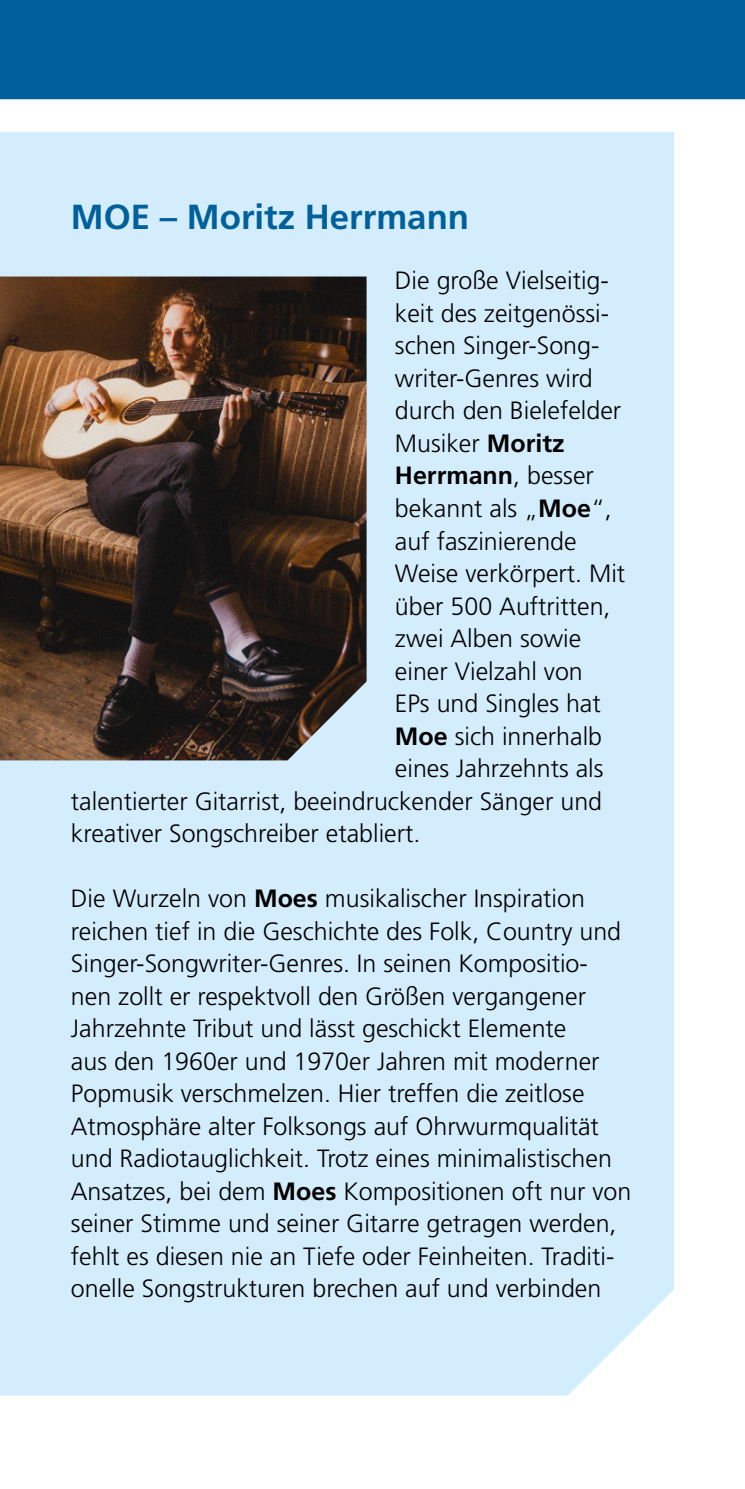
<style>
.page{position:relative;width:745px;height:1489px;background:#fff}
.page>*{position:absolute;margin:0;border:0;box-sizing:border-box;transform-origin:0 0}
._01_Innen_Headline{font:700 34.75px "Frutiger LT Pro";color:#00609c}
._02_Innen_Fliesstext{font:300 25px/32.5px "Frutiger LT Pro";color:#000}
._02_Innen_Fliesstext-2{font:700 25px "Frutiger LT Pro";color:#000}
.s1{font-weight:700}
.s2{font-weight:300}
</style>
<div class="page">
<div style="left:0;top:0;width:744px;height:99px;background:#00609c"></div>
<div style="left:0;top:132px;width:673px;height:1263px;background:#d4edfc"></div>
<img style="left:0;top:276px;width:366px;height:484px">
<p class="_01_Innen_Headline" style="left:71px;top:196px;width:399px">MOE – Moritz Herrmann</p>
<p class="_02_Innen_Fliesstext" style="left:394px;top:264px;width:215px">Die große Vielseitig-</p>
<p class="_02_Innen_Fliesstext" style="left:394px;top:297px;width:215px">keit des zeitgenössi-</p>
<p class="_02_Innen_Fliesstext" style="left:394px;top:329px;width:206px">schen Singer-Song-</p>
<p class="_02_Innen_Fliesstext" style="left:394px;top:362px;width:199px">writer-Genres wird</p>
<p class="_02_Innen_Fliesstext" style="left:394px;top:394px;width:227px">durch den Bielefelder</p>
<p class="_02_Innen_Fliesstext" style="left:394px;top:427px;width:171px">Musiker <span class="s1">Moritz</span></p>
<p class="_02_Innen_Fliesstext-2" style="left:394px;top:461px;width:200px">Herrmann<span class="s2">, besser</span></p>
<p class="_02_Innen_Fliesstext" style="left:394px;top:492px;width:218px">bekannt als „<span class="s1">Moe</span>“,</p>
<p class="_02_Innen_Fliesstext" style="left:394px;top:524px;width:183px">auf faszinierende</p>
<p class="_02_Innen_Fliesstext" style="left:394px;top:557px;width:232px">Weise verkörpert. Mit</p>
<p class="_02_Innen_Fliesstext" style="left:394px;top:589px;width:217px">über 500 Auftritten,</p>
<p class="_02_Innen_Fliesstext" style="left:394px;top:622px;width:188px">zwei Alben sowie</p>
<p class="_02_Innen_Fliesstext" style="left:394px;top:654px;width:189px">einer Vielzahl von</p>
<p class="_02_Innen_Fliesstext" style="left:394px;top:687px;width:207px">EPs und Singles hat</p>
<p class="_02_Innen_Fliesstext" style="left:394px;top:719px;width:208px"><span class="s1">Moe</span> sich innerhalb</p>
<p class="_02_Innen_Fliesstext" style="left:394px;top:752px;width:210px">eines Jahrzehnts als</p>
<p class="_02_Innen_Fliesstext" style="left:71px;top:784px;width:532px">talentierter Gitarrist, beeindruckender Sänger und</p>
<p class="_02_Innen_Fliesstext" style="left:71px;top:817px;width:351px">kreativer Songschreiber etabliert.</p>
<p class="_02_Innen_Fliesstext" style="left:71px;top:882px;width:561px">Die Wurzeln von <span class="s1">Moes</span> musikalischer Inspiration reichen tief in die Geschichte des Folk, Country und Singer-Songwriter-Genres. In seinen Kompositio&shy;nen zollt er respektvoll den Größen vergangener Jahrzehnte Tribut und lässt geschickt Elemente<br>aus den 1960er und 1970er Jahren mit moderner Popmusik verschmelzen. Hier treffen die zeitlose Atmosphäre alter Folksongs auf Ohrwurmqualität und Radiotauglichkeit. Trotz eines minimalistischen Ansatzes, bei dem <span class="s1">Moes</span> Kompositionen oft nur von seiner Stimme und seiner Gitarre getragen werden, fehlt es diesen nie an Tiefe oder Feinheiten. Traditi&shy;onelle Songstrukturen brechen auf und verbinden</p>
</div>
